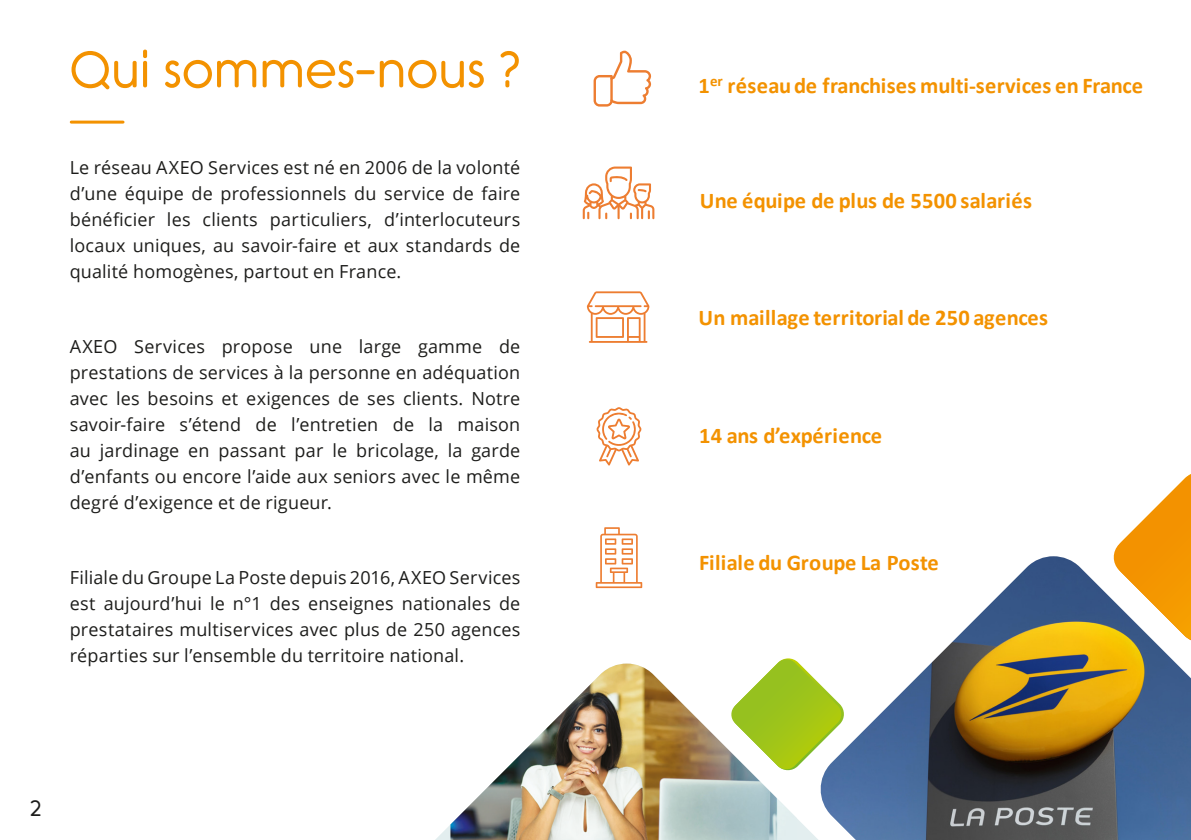
<style>
.page{position:relative;width:1191px;height:840px;background:#fff}
.page>*{position:absolute;margin:0;border:0;box-sizing:border-box;transform-origin:0 0}
.Texte_courant{font:50px "Rimouski";letter-spacing:.02em;color:#f39200}
.t1{font:700 22.4px "Calibri";letter-spacing:.01em;color:#f39200}
.t2{font:22px "Rimouski";color:#1d1d1b}
.Texte_courant-2{font:18px/26px "Open Sans";letter-spacing:.01em;color:#1d1d1b;text-align:justify}
</style>
<div class="page">
<svg style="left:1114px;top:474px;width:77px;height:78px"></svg>
<img style="left:864px;top:556px;width:327px;height:283px">
<svg style="left:436px;top:730px;width:428px;height:109px"></svg>
<img style="left:450px;top:663px;width:346px;height:176px">
<svg style="left:730px;top:658px;width:115px;height:113px"></svg>
<hr style="left:71px;top:120px;width:52px;height:3px;background:#f39200">
<svg style="left:593px;top:51px;width:58px;height:55px"></svg>
<hr style="left:610px;top:77px;width:3px;height:25px;background:#ed7d31">
<svg style="left:583px;top:166px;width:71px;height:53px"></svg>
<svg style="left:587px;top:291px;width:62px;height:51px"></svg>
<svg style="left:596px;top:407px;width:45px;height:58px"></svg>
<svg style="left:596px;top:527px;width:46px;height:60px"></svg>
<p class="Texte_courant" style="left:69px;top:44px;width:453px">Qui sommes-nous ?</p>
<p class="Texte_courant-2" style="left:70px;top:154px;width:452px">Le réseau AXEO Services est né en 2006 de la volonté d’une équipe de professionnels du service de faire bénéficier les clients particuliers, d’interlocuteurs locaux uniques, au savoir-faire et aux standards de qualité homogènes, partout en France.</p>
<p class="Texte_courant-2" style="left:70px;top:333px;width:452px">AXEO Services propose une large gamme de prestations de services à la personne en adéquation avec les besoins et exigences de ses clients. Notre savoir-faire s’étend de l’entretien de la maison au jardinage en passant par le bricolage, la garde d’enfants ou encore l’aide aux seniors avec le même degré d’exigence et de rigueur.</p>
<p class="Texte_courant-2" style="left:70px;top:563px;width:452px">Filiale du Groupe La Poste depuis 2016, AXEO Services est aujourd’hui le n°1 des enseignes nationales de prestataires multiservices avec plus de 250 agences réparties sur l’ensemble du territoire national.</p>
<p class="t2" style="left:30px;top:796px;width:13px">2</p>
<p class="t1" style="left:698px;top:69px;width:446px">1<sup>er</sup> réseau de franchises multi-services en France</p>
<p class="t1" style="left:699px;top:185px;width:334px">Une équipe de plus de 5500 salariés</p>
<p class="t1" style="left:698px;top:302px;width:351px">Un maillage territorial de 250 agences</p>
<p class="t1" style="left:699px;top:419px;width:184px">14 ans d’expérience</p>
<p class="t1" style="left:699px;top:546px;width:241px">Filiale du Groupe La Poste</p>
</div>
